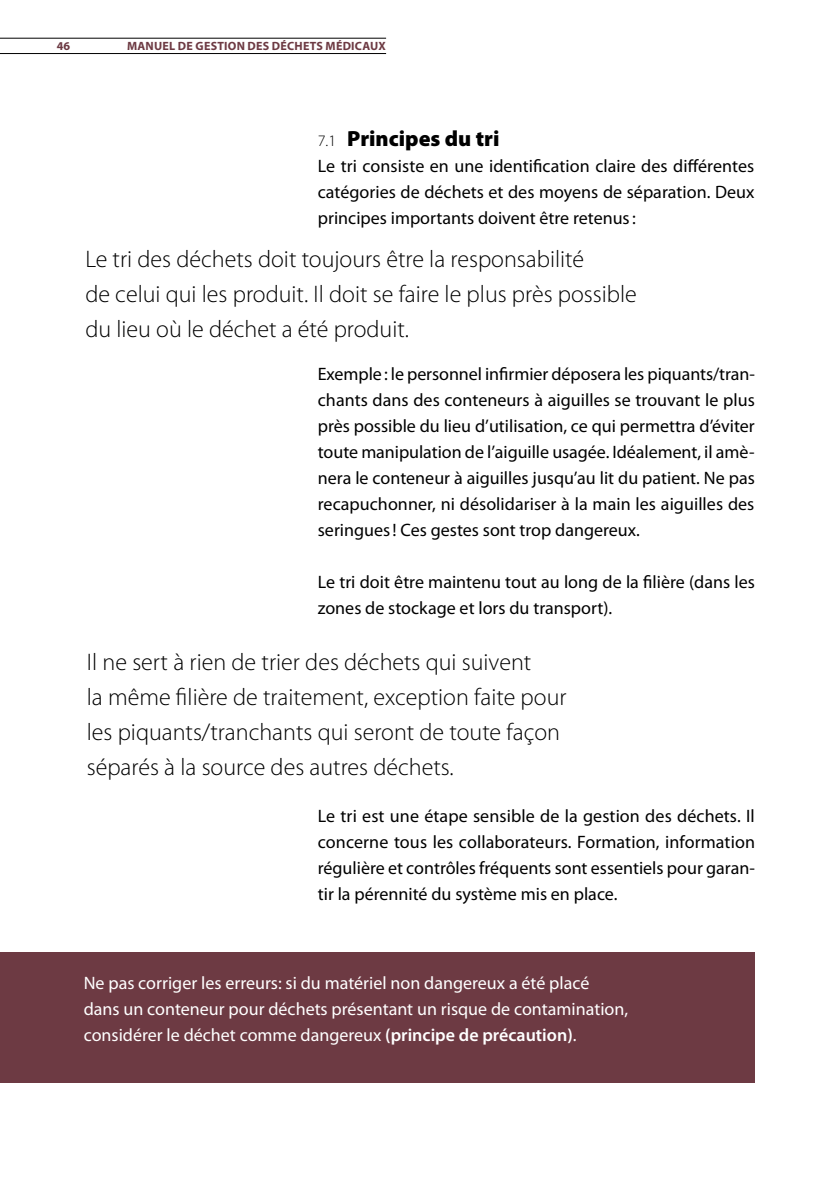
<style>
.page{position:relative;width:840px;height:1191px;background:#fff}
.page>*{position:absolute;margin:0;border:0;box-sizing:border-box;transform-origin:0 0}
.t1{font:300 24px/35px "Myriad Pro";color:#000}
.t2{font:900 22px "Myriad Pro";color:#000}
.t3{font:18px/26px "Myriad Pro";color:#000;text-align:justify}
.t4{font:18px/26px "Myriad Pro";color:#fff}
.t5{font:700 12px "Myriad Pro";letter-spacing:.02em;color:#6d3a43}
.s1{font-weight:300;font-size:16px}
.s2{font-weight:600}
</style>
<div class="page">
<hr style="left:0;top:38px;width:386px;height:1px;background:#000">
<hr style="left:0;top:53px;width:386px;height:1px;background:#000">
<div style="left:0;top:952px;width:754px;height:130px;background:#6d3a43"></div>
<p class="t5" style="left:57px;top:38px;width:15px">46</p>
<p class="t5" style="left:127px;top:38px;width:260px">MANUEL DE GESTION DES DÉCHETS MÉDICAUX</p>
<p class="t2" style="left:317px;top:126px;width:183px"><span class="s1">7.1</span> Principes du tri</p>
<p class="t3" style="left:317px;top:153px;width:438px">Le tri consiste en une identification claire des différentes catégories de déchets et des moyens de séparation. Deux principes importants doivent être retenus:</p>
<h1 class="t1" style="left:85px;top:242px;width:552px">Le tri des déchets doit toujours être la responsabilité<br>de celui qui les produit. Il doit se faire le plus près possible du lieu où le déchet a été produit.</h1>
<p class="t3" style="left:317px;top:361px;width:438px">Exemple: le personnel infirmier déposera les piquants/tran&shy;chants dans des conteneurs à aiguilles se trouvant le plus près possible du lieu d’utilisation, ce qui permettra d’éviter toute manipulation de l’aiguille usagée. Idéalement, il amè&shy;nera le conteneur à aiguilles jusqu’au lit du patient. Ne pas recapuchonner, ni désolidariser à la main les aiguilles des seringues! Ces gestes sont trop dangereux.</p>
<p class="t3" style="left:317px;top:569px;width:438px">Le tri doit être maintenu tout au long de la filière (dans les zones de stockage et lors du transport).</p>
<h1 class="t1" style="left:87px;top:644px;width:481px">Il ne sert à rien de trier des déchets qui suivent<br>la même filière de traitement, exception faite pour les piquants/tranchants qui seront de toute façon séparés à la source des autres déchets.</h1>
<p class="t3" style="left:317px;top:803px;width:438px">Le tri est une étape sensible de la gestion des déchets. Il concerne tous les collaborateurs. Formation, information régulière et contrôles fréquents sont essentiels pour garan&shy;tir la pérennité du système mis en place.</p>
<p class="t4" style="left:84px;top:969px;width:545px">Ne pas corriger les erreurs: si du matériel non dangereux a été placé dans un conteneur pour déchets présentant un risque de contamination, considérer le déchet comme dangereux <span class="s2">(principe de précaution)</span>.</p>
</div>
